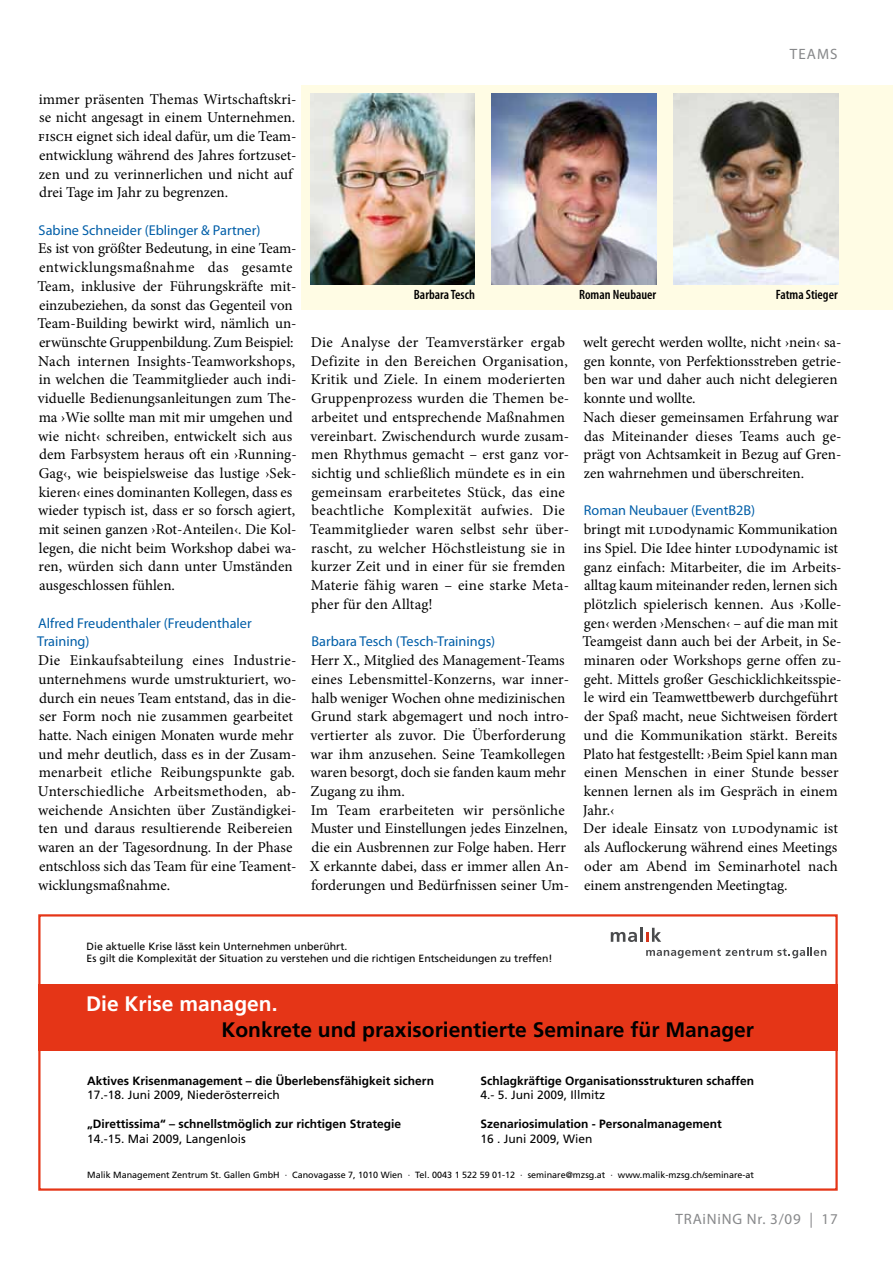
<style>
.page{position:relative;width:893px;height:1263px;background:#fff}
.page>*{position:absolute;margin:0;border:0;box-sizing:border-box;transform-origin:0 0}
.t1{font:700 21px "Frutiger";color:#000}
.t2{font:700 21px "Frutiger";color:#fff}
.t3{font:15px/18.8px "Minion Pro";letter-spacing:.005em;color:#000}
.t4{font:15px "Myriad Pro";letter-spacing:.05em;color:#87888a}
.t5{font:14.25px/18.8px "Myriad Pro";color:#005ea8}
.t6{font:600 condensed 13.5px "Myriad Pro";color:#000}
.t7{font:700 12px "Frutiger";color:#000}
.t8{font:12px "Frutiger";color:#000}
.t9{font:10.5px/12.6px "Frutiger";color:#000}
.t10{font:9px "Frutiger";color:#000}
</style>
<div class="page">
<div style="left:302px;top:85px;width:591px;height:224px;background:#fffce4"></div>
<img style="left:674px;top:94px;width:164px;height:191px">
<img style="left:310px;top:94px;width:165px;height:191px">
<img style="left:492px;top:94px;width:164px;height:191px">
<div style="left:38px;top:984px;width:800px;height:67px;background:#e53517"></div>
<svg style="left:611px;top:932px;width:26px;height:10px"></svg>
<hr style="left:640px;top:928px;width:3px;height:14px;background:#4a4b4d">
<svg style="left:646px;top:928px;width:180px;height:30px"></svg>
<div style="left:38px;top:914px;width:800px;height:277px;border:2px solid #e53517"></div>
<p class="t3" style="left:38px;top:90px;width:260px">immer präsenten Themas Wirtschaftskri&shy;se nicht angesagt in einem Unternehmen. fisch eignet sich ideal dafür, um die Team&shy;entwicklung während des Jahres fortzuset&shy;zen und zu verinnerlichen und nicht auf drei Tage im Jahr zu begrenzen.</p>
<p class="t5" style="left:39px;top:220px;width:223px">Sabine Schneider (Eblinger &amp; Partner)</p>
<p class="t3" style="left:37px;top:239px;width:261px">Es ist von größter Bedeutung, in eine Team&shy;entwicklungsmaßnahme das gesamte Team, inklusive der Führungskräfte mit&shy;einzubeziehen, da sonst das Gegenteil von Team-Building bewirkt wird, nämlich un&shy;erwünschte Gruppenbildung. Zum Beispiel:<br>Nach internen Insights-Teamworkshops, in welchen die Teammitglieder auch indi&shy;viduelle Bedienungsanleitungen zum The&shy;ma ›Wie sollte man mit mir umgehen und wie nicht‹ schreiben, entwickelt sich aus dem Farbsystem heraus oft ein ›Running-Gag‹, wie beispielsweise das lustige ›Sek&shy;kieren‹ eines dominanten Kollegen, dass es wieder typisch ist, dass er so forsch agiert, mit seinen ganzen ›Rot-Anteilen‹. Die Kol&shy;legen, die nicht beim Workshop dabei wa&shy;ren, würden sich dann unter Umständen ausgeschlossen fühlen.</p>
<p class="t5" style="left:37px;top:613px;width:216px">Alfred Freudenthaler (Freudenthaler<br>Training)</p>
<p class="t3" style="left:38px;top:651px;width:260px">Die Einkaufsabteilung eines Industrie&shy;unternehmens wurde umstrukturiert, wo&shy;durch ein neues Team entstand, das in die&shy;ser Form noch nie zusammen gearbeitet hatte. Nach einigen Monaten wurde mehr und mehr deutlich, dass es in der Zusam&shy;menarbeit etliche Reibungspunkte gab.<br>Unterschiedliche Arbeitsmethoden, ab&shy;weichende Ansichten über Zuständigkei&shy;ten und daraus resultierende Reibereien waren an der Tagesordnung. In der Phase entschloss sich das Team für eine Teament&shy;wicklungsmaßnahme.</p>
<p class="t4" style="left:790px;top:45px;width:49px">Teams</p>
<p class="t6" style="left:414px;top:286px;width:63px">Barbara Tesch</p>
<p class="t6" style="left:579px;top:286px;width:79px">Roman Neubauer</p>
<p class="t6" style="left:776px;top:286px;width:63px">Fatma Stieger</p>
<p class="t3" style="left:310px;top:333px;width:261px">Die Analyse der Teamverstärker ergab Defizite in den Bereichen Organisation, Kritik und Ziele. In einem moderierten Gruppenprozess wurden die Themen be&shy;arbeitet und entsprechende Maßnahmen vereinbart. Zwischendurch wurde zusam&shy;men Rhythmus gemacht – erst ganz vor&shy;sichtig und schließlich mündete es in ein gemeinsam erarbeitetes Stück, das eine beachtliche Komplexität aufwies. Die Teammitglieder waren selbst sehr über&shy;rascht, zu welcher Höchstleistung sie in kurzer Zeit und in einer für sie fremden Materie fähig waren – eine starke Meta&shy;pher für den Alltag!</p>
<p class="t5" style="left:311px;top:632px;width:185px">Barbara Tesch (Tesch-Trainings)</p>
<p class="t3" style="left:310px;top:651px;width:261px">Herr X., Mitglied des Management-Teams eines Lebensmittel-Konzerns, war inner&shy;halb weniger Wochen ohne medizinischen Grund stark abgemagert und noch intro&shy;vertierter als zuvor. Die Überforderung war ihm anzusehen. Seine Teamkollegen waren besorgt, doch sie fanden kaum mehr Zugang zu ihm.<br>Im Team erarbeiteten wir persönliche Muster und Einstellungen jedes Einzelnen, die ein Ausbrennen zur Folge haben. Herr X erkannte dabei, dass er immer allen An&shy;forderungen und Bedürfnissen seiner Um-</p>
<p class="t3" style="left:583px;top:333px;width:260px">welt gerecht werden wollte, nicht ›nein‹ sa&shy;gen konnte, von Perfektionsstreben getrie&shy;ben war und daher auch nicht delegieren konnte und wollte.<br>Nach dieser gemeinsamen Erfahrung war das Miteinander dieses Teams auch ge&shy;prägt von Achtsamkeit in Bezug auf Gren&shy;zen wahrnehmen und überschreiten.</p>
<p class="t5" style="left:584px;top:501px;width:173px">Roman Neubauer (EventB2B)</p>
<p class="t3" style="left:582px;top:520px;width:261px">bringt mit ludodynamic Kommunikation ins Spiel. Die Idee hinter ludodynamic ist ganz einfach: Mitarbeiter, die im Arbeits&shy;alltag kaum miteinander reden, lernen sich plötzlich spielerisch kennen. Aus ›Kolle&shy;gen‹ werden ›Menschen‹ – auf die man mit Teamgeist dann auch bei der Arbeit, in Se&shy;minaren oder Workshops gerne offen zu&shy;geht. Mittels großer Geschicklichkeitsspie&shy;le wird ein Teamwettbewerb durchgeführt der Spaß macht, neue Sichtweisen fördert und die Kommunikation stärkt. Bereits Plato hat festgestellt: ›Beim Spiel kann man einen Menschen in einer Stunde besser kennen lernen als im Gespräch in einem Jahr.‹<br>Der ideale Einsatz von ludodynamic ist als Auflockerung während eines Meetings oder am Abend im Seminarhotel nach einem anstrengenden Meetingtag.</p>
<p class="t9" style="left:87px;top:940px;width:468px">Die aktuelle Krise lässt kein Unternehmen unberührt.<br>Es gilt die Komplexität der Situation zu verstehen und die richtigen Entscheidungen zu treffen!</p>
<h1 class="t2" style="left:86px;top:992px;width:193px">Die Krise managen.</h1>
<h1 class="t1" style="left:221px;top:1018px;width:534px">Konkrete und praxisorientierte Seminare für Manager</h1>
<p class="t7" style="left:87px;top:1074px;width:348px">Aktives Krisenmanagement – die Überlebensfähigkeit sichern</p>
<p class="t8" style="left:87px;top:1088px;width:194px">17.-18. Juni 2009, Niederösterreich</p>
<p class="t7" style="left:87px;top:1117px;width:316px">„Direttissima“ – schnellstmöglich zur richtigen Strategie</p>
<p class="t8" style="left:87px;top:1131px;width:160px">14.-15. Mai 2009, Langenlois</p>
<p class="t7" style="left:480px;top:1074px;width:275px">Schlagkräftige Organisationsstrukturen schaffen</p>
<p class="t8" style="left:480px;top:1088px;width:126px">4.- 5. Juni 2009, Illmitz</p>
<p class="t7" style="left:480px;top:1117px;width:243px">Szenariosimulation - Personalmanagement</p>
<p class="t8" style="left:480px;top:1131px;width:114px">16 . Juni 2009, Wien</p>
<p class="t10" style="left:87px;top:1169px;width:668px">Malik Management Zentrum St. Gallen GmbH · Canovagasse 7, 1010 Wien · Tel. 0043 1 522 59 01-12 · seminare@mzsg.at · www.malik-mzsg.ch/seminare-at</p>
<p class="t4" style="left:676px;top:1210px;width:164px">TRAiNiNG Nr. 3/09 | 17</p>
</div>
